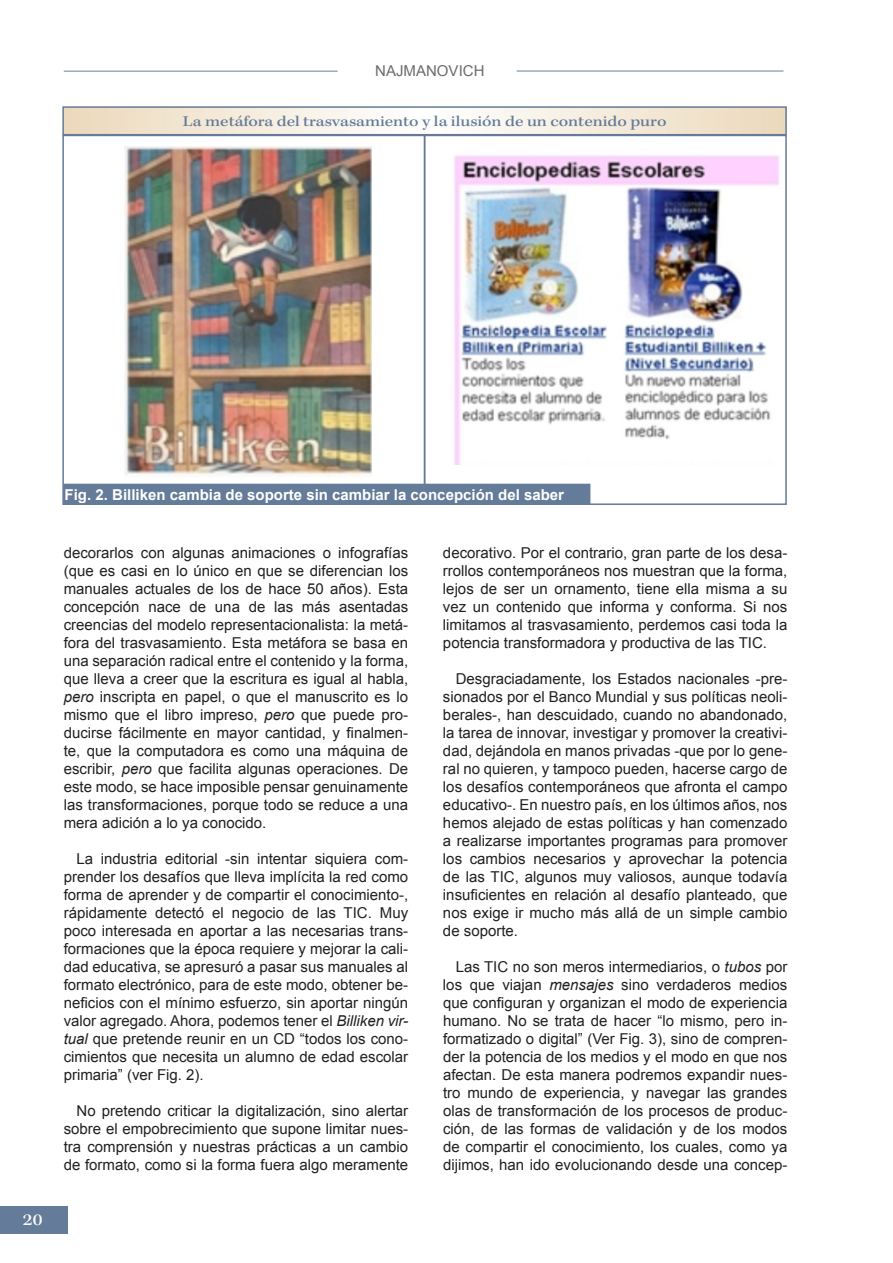
<style>
.page{position:relative;width:893px;height:1263px;background:#fff}
.page>*{position:absolute;margin:0;border:0;box-sizing:border-box;transform-origin:0 0}
.t1{font:500 expanded 16.5px "Kepler Std";color:#fafafa}
.t2{font:15px/18px "Arial";color:#231f20;text-align:justify}
.t3{font:700 15px "Arial";color:#fff}
.t4{font:500 expanded 15px "Kepler Std";color:#647b99}
.t5{font:15px "Arial";color:#6c6b6d}
.s1{font-style:italic}
</style>
<div class="page">
<div style="left:0;top:1206px;width:68px;height:28px;background:#647b99"></div>
<hr style="left:64px;top:70px;width:274px;height:2px;background:#647b99">
<hr style="left:517px;top:70px;width:266px;height:2px;background:#647b99">
<img style="left:124px;top:146px;width:248px;height:330px">
<div style="left:62px;top:135px;width:363px;height:370px;border:2px solid #647b99"></div>
<img style="left:453px;top:155px;width:327px;height:309px">
<div style="left:424px;top:135px;width:363px;height:370px;border:2px solid #647b99"></div>
<div style="left:64px;top:484px;width:526px;height:20px;background:#647b99"></div>
<div style="left:63px;top:484px;width:527px;height:21px;border:2px solid #647b99"></div>
<svg style="left:65px;top:109px;width:719px;height:23px"></svg>
<div style="left:62px;top:106px;width:725px;height:29px;border:2px solid #647b99"></div>
<p class="t5" style="left:375px;top:60px;width:111px">NAJMANOVICH</p>
<p class="t4" style="left:183px;top:113px;width:485px">La metáfora del trasvasamiento y la ilusión de un contenido puro</p>
<p class="t1" style="left:23px;top:1210px;width:21px">20</p>
<p class="t3" style="left:65px;top:484px;width:501px">Fig. 2. Billiken cambia de soporte sin cambiar la concepción del saber</p>
<p class="t2" style="left:64px;top:544px;width:346px">decorarlos con algunas animaciones o infografías (que es casi en lo único en que se diferencian los manuales actuales de los de hace 50 años). Esta concepción nace de una de las más asentadas creencias del modelo representacionalista: la metá&shy;fora del trasvasamiento. Esta metáfora se basa en una separación radical entre el contenido y la forma, que lleva a creer que la escritura es igual al habla, <span class="s1">pero</span> inscripta en papel, o que el manuscrito es lo mismo que el libro impreso, <span class="s1">pero</span> que puede pro&shy;ducirse fácilmente en mayor cantidad, y finalmen&shy;te, que la computadora es como una máquina de escribir, <span class="s1">pero</span> que facilita algunas operaciones. De este modo, se hace imposible pensar genuinamente las transformaciones, porque todo se reduce a una mera adición a lo ya conocido.</p>
<p class="t2" style="left:64px;top:850px;width:346px;text-indent:13px">La industria editorial -sin intentar siquiera com&shy;prender los desafíos que lleva implícita la red como forma de aprender y de compartir el conocimiento-, rápidamente detectó el negocio de las TIC. Muy poco interesada en aportar a las necesarias trans&shy;formaciones que la época requiere y mejorar la cali&shy;dad educativa, se apresuró a pasar sus manuales al formato electrónico, para de este modo, obtener be&shy;neficios con el mínimo esfuerzo, sin aportar ningún valor agregado. Ahora, podemos tener el <span class="s1">Billiken vir&shy;tual</span> que pretende reunir en un CD “todos los cono&shy;cimientos que necesita un alumno de edad escolar primaria” (ver Fig. 2).</p>
<p class="t2" style="left:64px;top:1102px;width:346px;text-indent:13px">No pretendo criticar la digitalización, sino alertar sobre el empobrecimiento que supone limitar nues&shy;tra comprensión y nuestras prácticas a un cambio de formato, como si la forma fuera algo meramente</p>
<p class="t2" style="left:443px;top:544px;width:346px">decorativo. Por el contrario, gran parte de los desa&shy;rrollos contemporáneos nos muestran que la forma, lejos de ser un ornamento, tiene ella misma a su vez un contenido que informa y conforma. Si nos limitamos al trasvasamiento, perdemos casi toda la potencia transformadora y productiva de las TIC.</p>
<p class="t2" style="left:443px;top:670px;width:346px;text-indent:13px">Desgraciadamente, los Estados nacionales -pre&shy;sionados por el Banco Mundial y sus políticas neoli&shy;berales-, han descuidado, cuando no abandonado, la tarea de innovar, investigar y promover la creativi&shy;dad, dejándola en manos privadas -que por lo gene&shy;ral no quieren, y tampoco pueden, hacerse cargo de los desafíos contemporáneos que afronta el campo educativo-. En nuestro país, en los últimos años, nos hemos alejado de estas políticas y han comenzado a realizarse importantes programas para promover los cambios necesarios y aprovechar la potencia de las TIC, algunos muy valiosos, aunque todavía insuficientes en relación al desafío planteado, que nos exige ir mucho más allá de un simple cambio de soporte.</p>
<p class="t2" style="left:443px;top:958px;width:346px;text-indent:13px">Las TIC no son meros intermediarios, o <span class="s1">tubos</span> por los que viajan <span class="s1">mensajes</span> sino verdaderos medios que configuran y organizan el modo de experiencia humano. No se trata de hacer “lo mismo, pero in&shy;formatizado o digital” (Ver Fig. 3), sino de compren&shy;der la potencia de los medios y el modo en que nos afectan. De esta manera podremos expandir nues&shy;tro mundo de experiencia, y navegar las grandes olas de transformación de los procesos de produc&shy;ción, de las formas de validación y de los modos de compartir el conocimiento, los cuales, como ya dijimos, han ido evolucionando desde una concep-</p>
</div>
